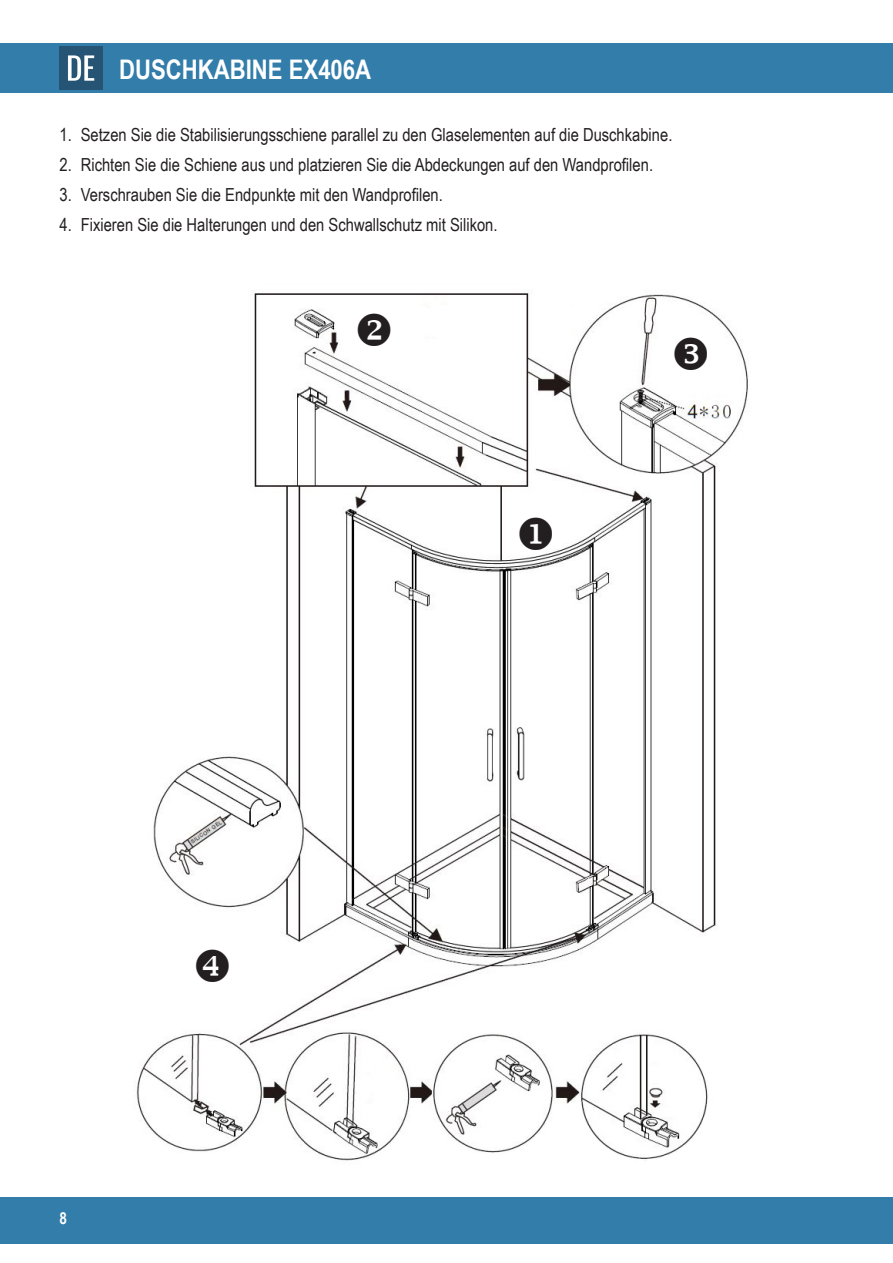
<style>
.page{position:relative;width:893px;height:1263px;background:#fff}
.page>*{position:absolute;margin:0;border:0;box-sizing:border-box;transform-origin:0 0}
.t1{font:700 27px "Arial Narrow";color:#fff}
.Überschrift{font:18px "Arial Narrow";color:#231f20}
.t2{font:700 16.5px "Arial Narrow";color:#fff}
</style>
<div class="page">
<div style="left:0;top:43px;width:893px;height:50px;background:#337dab"></div>
<div style="left:0;top:1197px;width:893px;height:47px;background:#337dab"></div>
<img style="left:60px;top:47px;width:42px;height:42px">
<img style="left:136px;top:293px;width:612px;height:868px">
<svg style="left:675px;top:337px;width:32px;height:33px"></svg>
<svg style="left:196px;top:949px;width:33px;height:33px"></svg>
<svg style="left:519px;top:517px;width:33px;height:33px"></svg>
<svg style="left:358px;top:313px;width:32px;height:33px"></svg>
<h1 class="t1" style="left:119px;top:49px;width:254px">DUSCHKABINE EX406A</h1>
<p class="Überschrift" style="left:60px;top:121px;width:614px">1. Setzen Sie die Stabilisierungsschiene parallel zu den Glaselementen auf die Duschkabine.</p>
<p class="Überschrift" style="left:60px;top:151px;width:595px">2. Richten Sie die Schiene aus und platzieren Sie die Abdeckungen auf den Wandprofilen.</p>
<p class="Überschrift" style="left:60px;top:181px;width:385px">3. Verschrauben Sie die Endpunkte mit den Wandprofilen.</p>
<p class="Überschrift" style="left:60px;top:211px;width:440px">4. Fixieren Sie die Halterungen und den Schwallschutz mit Silikon.</p>
<p class="t2" style="left:60px;top:1206px;width:9px">8</p>
</div>
